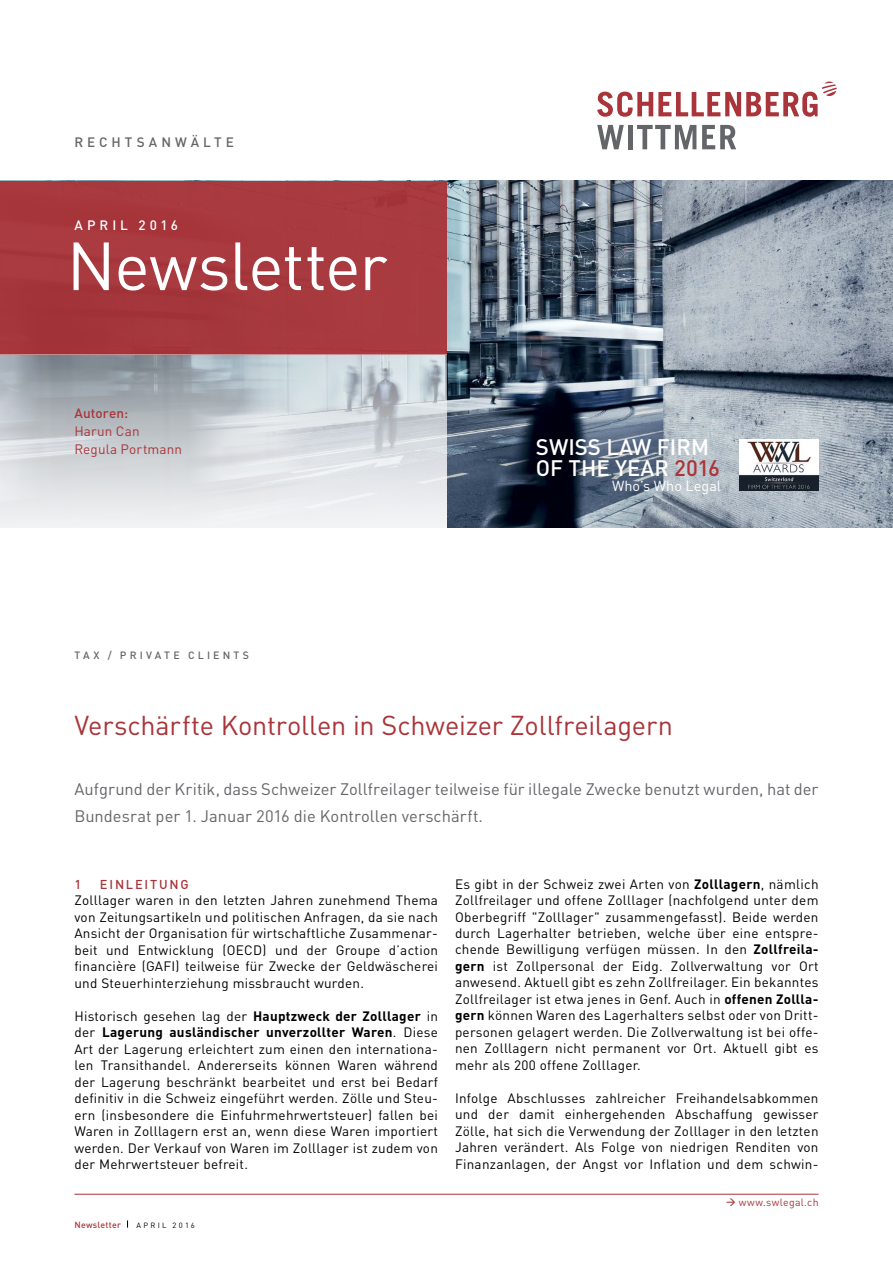
<style>
.page{position:relative;width:893px;height:1263px;background:#fff}
.page>*{position:absolute;margin:0;border:0;box-sizing:border-box;transform-origin:0 0}
.t1{font:66.9px "DIN";letter-spacing:-.02em;color:#fff}
.t2{font:27px "DIN";letter-spacing:-.005em;color:#a93439}
.t3{font:500 22.2px/21.1px "DIN";color:#fff}
.t4{font:16.5px/27px "DIN";color:#646569}
.t5{font:14.4px "DIN";color:#fff}
.t6{font:13.5px/16.5px "DIN";letter-spacing:.02em;color:#000;text-align:justify}
.t7{font:13.5px/18px "DIN";letter-spacing:.01em;color:#a93439}
.t8{font:500 13.5px "DIN";letter-spacing:.3em;color:#646569}
.t9{font:500 13.5px "DIN";letter-spacing:.29em;color:#fff}
.t10{font:500 13.5px "DIN";color:#a93439}
.t11{font:500 12.75px "DIN";color:#a93439}
.t12{font:500 10.5px "DIN";letter-spacing:.305em;color:#646569}
.t13{font:10.5px "DIN";letter-spacing:.025em;color:#a93439}
.t14{font:500 8.85px "DIN";color:#a93439}
.t15{font:7.5px "DIN";color:#000}
.s1{color:#a93439}
.s2{font-weight:700}
</style>
<div class="page">
<img style="left:446px;top:181px;width:447px;height:347px">
<div style="left:0;top:181px;width:446px;height:173px;background:#a93439"></div>
<svg style="left:0;top:354px;width:446px;height:174px;background:#cdd2d6"></svg>
<svg style="left:597px;top:125px;width:27px;height:24px"></svg>
<div style="left:628px;top:125px;width:5px;height:24px;background:#646569"></div>
<svg style="left:637px;top:125px;width:59px;height:24px"></svg>
<svg style="left:702px;top:125px;width:34px;height:24px"></svg>
<svg style="left:597px;top:82px;width:240px;height:35px"></svg>
<hr style="left:74px;top:1194px;width:745px;height:1px;background:#a93439">
<img style="left:740px;top:439px;width:79px;height:52px">
<p class="t8" style="left:74px;top:133px;width:161px">RECHTSA NWÄLTE</p>
<p class="t9" style="left:74px;top:216px;width:105px">A PRIL 2016</p>
<h1 class="t1" style="left:67px;top:220px;width:322px">Newsletter</h1>
<p class="t10" style="left:74px;top:404px;width:55px">AUTOREN:</p>
<p class="t7" style="left:74px;top:421px;width:109px">Harun Can<br>Regula Portmann</p>
<p class="t12" style="left:74px;top:648px;width:175px">TA X / PRIVATE CLIENTS</p>
<h3 class="t3" style="left:536px;top:435px;width:186px">SWISS LAW FIRM<br>OF THE YEAR <span class="s1">2016</span></h3>
<p class="t5" style="left:612px;top:476px;width:111px">Who’s Who Legal</p>
<h2 class="t2" style="left:74px;top:707px;width:600px">Verschärfte Kontrollen in Schweizer Zollfreilagern</h2>
<p class="t4" style="left:74px;top:774px;width:746px">Aufgrund der Kritik, dass Schweizer Zollfreilager teilweise für illegale Zwecke benutzt wurden, hat der<br>Bundesrat per 1. Januar 2016 die Kontrollen verschärft.</p>
<p class="t11" style="left:74px;top:875px;width:8px">1</p>
<p class="t11" style="left:100px;top:875px;width:10px">EINLEITUNG</p>
<p class="t6" style="left:74px;top:891px;width:365px">Zolllager waren in den letzten Jahren zunehmend Thema von Zeitungsartikeln und politischen Anfragen, da sie nach Ansicht der Organisation für wirtschaftliche Zusammenar&shy;beit und Entwicklung (OECD) und der Groupe d’action financière (GAFI) teilweise für Zwecke der Geldwäscherei und Steuerhinterziehung missbraucht wurden.</p>
<p class="t6" style="left:74px;top:1007px;width:365px">Historisch gesehen lag der <span class="s2">Hauptzweck der Zolllager</span> in der <span class="s2">Lagerung ausländischer unverzollter Waren</span>. Diese Art der Lagerung erleichtert zum einen den internationa&shy;len Transithandel. Andererseits können Waren während der Lagerung beschränkt bearbeitet und erst bei Bedarf definitiv in die Schweiz eingeführt werden. Zölle und Steu&shy;ern (insbesondere die Einfuhrmehrwertsteuer) fallen bei Waren in Zolllagern erst an, wenn diese Waren importiert werden. Der Verkauf von Waren im Zolllager ist zudem von der Mehrwertsteuer befreit.</p>
<p class="t14" style="left:74px;top:1218px;width:48px">N EWSLETTER</p>
<p class="t15" style="left:136px;top:1220px;width:7px">april</p>
<p class="t15" style="left:173px;top:1220px;width:24px">2016</p>
<p class="t6" style="left:455px;top:875px;width:365px">Es gibt in der Schweiz zwei Arten von <span class="s2">Zolllagern</span>, nämlich Zollfreilager und offene Zolllager (nachfolgend unter dem Oberbegriff "Zolllager" zusammengefasst). Beide werden durch Lagerhalter betrieben, welche über eine entspre&shy;chende Bewilligung verfügen müssen. In den <span class="s2">Zollfreila&shy;gern</span> ist Zollpersonal der Eidg. Zollverwaltung vor Ort anwesend. Aktuell gibt es zehn Zollfreilager. Ein bekanntes Zollfreilager ist etwa jenes in Genf. Auch in <span class="s2">offenen Zollla&shy;gern</span> können Waren des Lagerhalters selbst oder von Dritt&shy;personen gelagert werden. Die Zollverwaltung ist bei offe&shy;nen Zolllagern nicht permanent vor Ort. Aktuell gibt es mehr als 200 offene Zolllager.</p>
<p class="t6" style="left:455px;top:1089px;width:365px">Infolge Abschlusses zahlreicher Freihandelsabkommen und der damit einhergehenden Abschaffung gewisser Zölle, hat sich die Verwendung der Zolllager in den letzten Jahren verändert. Als Folge von niedrigen Renditen von Finanzanlagen, der Angst vor Inflation und dem schwin-</p>
<p class="t13" style="left:726px;top:1195px;width:94px">→ www.swlegal.ch</p>
</div>
